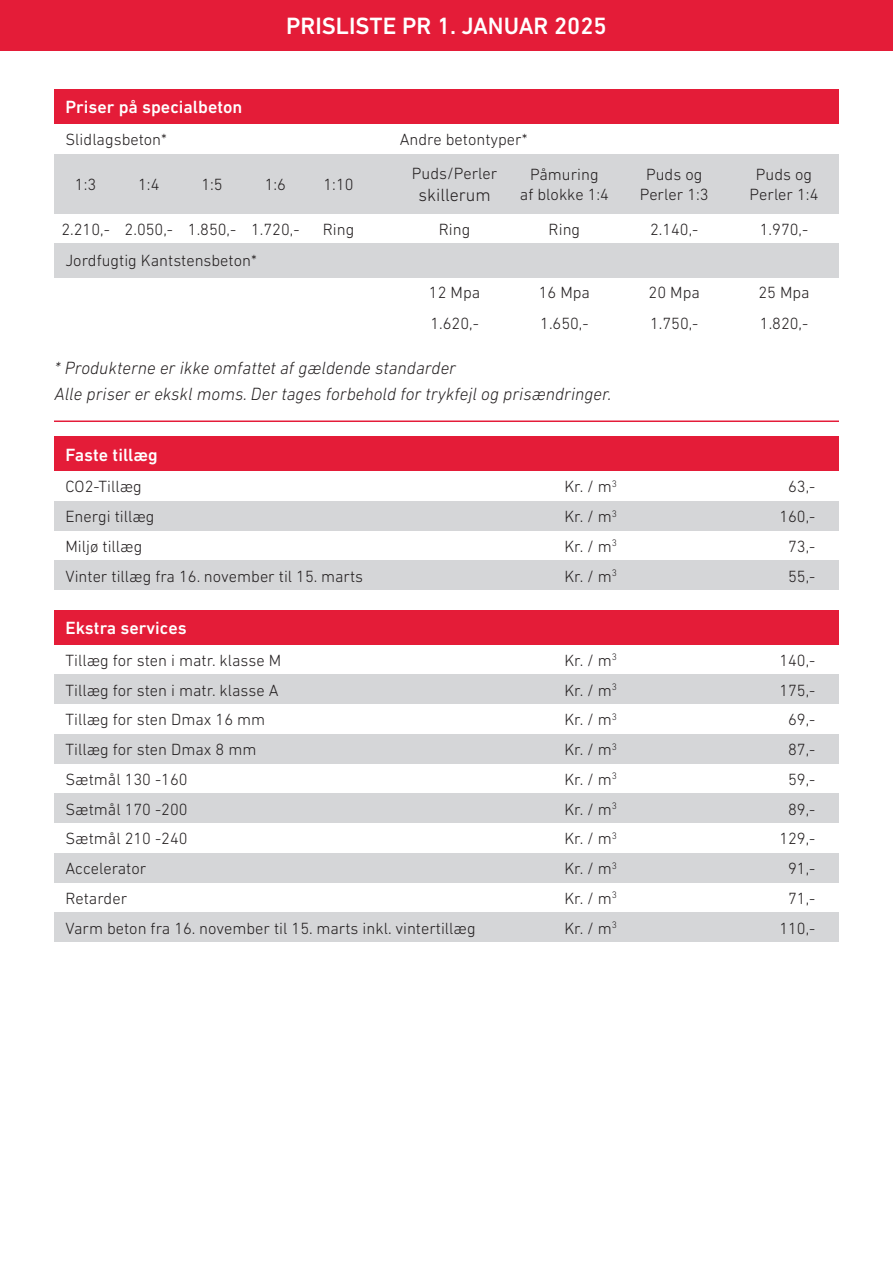
<style>
.page{position:relative;width:893px;height:1263px;background:#fff}
.page>*{position:absolute;margin:0;border:0;box-sizing:border-box;transform-origin:0 0}
.t1{font:500 24px "DIN Next LT Pro";color:#fff}
.t2{font:italic 300 18px "DIN Next LT Pro";color:#231f20}
.t3{font:500 18px "DIN Next LT Pro";color:#fff}
.t4{font:300 18px "DIN Next LT Pro";color:#231f20}
.t5{font:300 16.5px "DIN Next LT Pro";color:#231f20}
</style>
<div class="page">
<div style="left:54px;top:501px;width:785px;height:30px;background:#d5d6d8"></div>
<div style="left:0;top:0;width:893px;height:50px;background:#e41c38"></div>
<div style="left:54px;top:154px;width:785px;height:59px;background:#d5d6d8"></div>
<div style="left:54px;top:89px;width:785px;height:35px;background:#e41c38"></div>
<hr style="left:54px;top:420px;width:785px;height:2px;background:#e41c39">
<div style="left:54px;top:243px;width:785px;height:34px;background:#d5d6d8"></div>
<div style="left:54px;top:436px;width:785px;height:35px;background:#e41c38"></div>
<div style="left:54px;top:560px;width:785px;height:30px;background:#d5d6d8"></div>
<div style="left:54px;top:674px;width:785px;height:30px;background:#d5d6d8"></div>
<div style="left:54px;top:610px;width:785px;height:35px;background:#e41c38"></div>
<div style="left:54px;top:734px;width:785px;height:30px;background:#d5d6d8"></div>
<div style="left:54px;top:793px;width:785px;height:30px;background:#d5d6d8"></div>
<div style="left:54px;top:853px;width:785px;height:30px;background:#d5d6d8"></div>
<div style="left:54px;top:912px;width:785px;height:30px;background:#d5d6d8"></div>
<p class="t1" style="left:286px;top:12px;width:322px">PRISLISTE PR 1. JANUAR 2025</p>
<p class="t3" style="left:65px;top:97px;width:178px">Priser på specialbeton</p>
<p class="t5" style="left:65px;top:130px;width:103px">Slidlagsbeton*</p>
<p class="t5" style="left:75px;top:175px;width:23px">1:3</p>
<p class="t5" style="left:138px;top:175px;width:23px">1:4</p>
<p class="t5" style="left:201px;top:175px;width:23px">1:5</p>
<p class="t5" style="left:265px;top:175px;width:23px">1:6</p>
<p class="t5" style="left:323px;top:175px;width:32px">1:10</p>
<p class="t5" style="left:61px;top:219px;width:50px">2.210,-</p>
<p class="t5" style="left:125px;top:219px;width:50px">2.050,-</p>
<p class="t5" style="left:188px;top:219px;width:50px">1.850,-</p>
<p class="t5" style="left:251px;top:219px;width:50px">1.720,-</p>
<p class="t5" style="left:323px;top:219px;width:33px">Ring</p>
<p class="t5" style="left:65px;top:251px;width:193px">Jordfugtig Kantstensbeton*</p>
<p class="t5" style="left:400px;top:130px;width:129px">Andre betontyper*</p>
<p class="t5" style="left:412px;top:164px;width:87px">Puds/Perler</p>
<p class="t4" style="left:418px;top:184px;width:74px">skillerum</p>
<p class="t5" style="left:439px;top:219px;width:33px">Ring</p>
<p class="t5" style="left:530px;top:165px;width:70px">Påmuring</p>
<p class="t5" style="left:520px;top:185px;width:91px">af blokke 1:4</p>
<p class="t5" style="left:549px;top:219px;width:33px">Ring</p>
<p class="t5" style="left:646px;top:165px;width:58px">Puds og</p>
<p class="t5" style="left:640px;top:185px;width:70px">Perler 1:3</p>
<p class="t5" style="left:650px;top:219px;width:50px">2.140,-</p>
<p class="t5" style="left:756px;top:165px;width:58px">Puds og</p>
<p class="t5" style="left:750px;top:185px;width:70px">Perler 1:4</p>
<p class="t5" style="left:760px;top:219px;width:50px">1.970,-</p>
<p class="t5" style="left:429px;top:283px;width:53px">12 Mpa</p>
<p class="t5" style="left:539px;top:283px;width:53px">16 Mpa</p>
<p class="t5" style="left:649px;top:283px;width:53px">20 Mpa</p>
<p class="t5" style="left:758px;top:283px;width:53px">25 Mpa</p>
<p class="t5" style="left:430px;top:314px;width:50px">1.620,-</p>
<p class="t5" style="left:540px;top:314px;width:50px">1.650,-</p>
<p class="t5" style="left:650px;top:314px;width:50px">1.750,-</p>
<p class="t5" style="left:760px;top:314px;width:50px">1.820,-</p>
<p class="t2" style="left:54px;top:358px;width:403px">* Produkterne er ikke omfattet af gældende standarder</p>
<p class="t2" style="left:54px;top:383px;width:559px">Alle priser er ekskl moms. Der tages forbehold for trykfejl og prisændringer.</p>
<p class="t3" style="left:65px;top:444px;width:94px">Faste tillæg</p>
<p class="t5" style="left:65px;top:477px;width:78px">CO2-Tillæg</p>
<p class="t5" style="left:564px;top:477px;width:54px">Kr. / m<sup>3</sup></p>
<p class="t5" style="left:788px;top:477px;width:29px">63,-</p>
<p class="t5" style="left:65px;top:507px;width:90px">Energi tillæg</p>
<p class="t5" style="left:564px;top:507px;width:54px">Kr. / m<sup>3</sup></p>
<p class="t5" style="left:779px;top:507px;width:38px">160,-</p>
<p class="t5" style="left:65px;top:537px;width:78px">Miljø tillæg</p>
<p class="t5" style="left:564px;top:537px;width:54px">Kr. / m<sup>3</sup></p>
<p class="t5" style="left:788px;top:537px;width:29px">73,-</p>
<p class="t5" style="left:65px;top:566px;width:299px">Vinter tillæg fra 16. november til 15. marts</p>
<p class="t5" style="left:564px;top:566px;width:54px">Kr. / m<sup>3</sup></p>
<p class="t5" style="left:788px;top:566px;width:29px">55,-</p>
<p class="t3" style="left:65px;top:617px;width:123px">Ekstra services</p>
<p class="t5" style="left:65px;top:651px;width:217px">Tillæg for sten i matr. klasse M</p>
<p class="t5" style="left:564px;top:651px;width:54px">Kr. / m<sup>3</sup></p>
<p class="t5" style="left:779px;top:651px;width:38px">140,-</p>
<p class="t5" style="left:65px;top:680px;width:215px">Tillæg for sten i matr. klasse A</p>
<p class="t5" style="left:564px;top:680px;width:54px">Kr. / m<sup>3</sup></p>
<p class="t5" style="left:779px;top:680px;width:38px">175,-</p>
<p class="t5" style="left:65px;top:710px;width:201px">Tillæg for sten Dmax 16 mm</p>
<p class="t5" style="left:564px;top:710px;width:54px">Kr. / m<sup>3</sup></p>
<p class="t5" style="left:788px;top:710px;width:29px">69,-</p>
<p class="t5" style="left:65px;top:740px;width:192px">Tillæg for sten Dmax 8 mm</p>
<p class="t5" style="left:564px;top:740px;width:54px">Kr. / m<sup>3</sup></p>
<p class="t5" style="left:788px;top:740px;width:29px">87,-</p>
<p class="t5" style="left:65px;top:770px;width:124px">Sætmål 130 -160</p>
<p class="t5" style="left:564px;top:770px;width:54px">Kr. / m<sup>3</sup></p>
<p class="t5" style="left:788px;top:770px;width:29px">59,-</p>
<p class="t5" style="left:65px;top:799px;width:124px">Sætmål 170 -200</p>
<p class="t5" style="left:564px;top:799px;width:54px">Kr. / m<sup>3</sup></p>
<p class="t5" style="left:788px;top:799px;width:29px">89,-</p>
<p class="t5" style="left:65px;top:829px;width:124px">Sætmål 210 -240</p>
<p class="t5" style="left:564px;top:829px;width:54px">Kr. / m<sup>3</sup></p>
<p class="t5" style="left:779px;top:829px;width:38px">129,-</p>
<p class="t5" style="left:65px;top:859px;width:82px">Accelerator</p>
<p class="t5" style="left:564px;top:859px;width:54px">Kr. / m<sup>3</sup></p>
<p class="t5" style="left:788px;top:859px;width:29px">91,-</p>
<p class="t5" style="left:65px;top:889px;width:63px">Retarder</p>
<p class="t5" style="left:564px;top:889px;width:54px">Kr. / m<sup>3</sup></p>
<p class="t5" style="left:788px;top:889px;width:29px">71,-</p>
<p class="t5" style="left:65px;top:918px;width:412px">Varm beton fra 16. november til 15. marts inkl. vintertillæg</p>
<p class="t5" style="left:564px;top:918px;width:54px">Kr. / m<sup>3</sup></p>
<p class="t5" style="left:779px;top:918px;width:38px">110,-</p>
</div>
